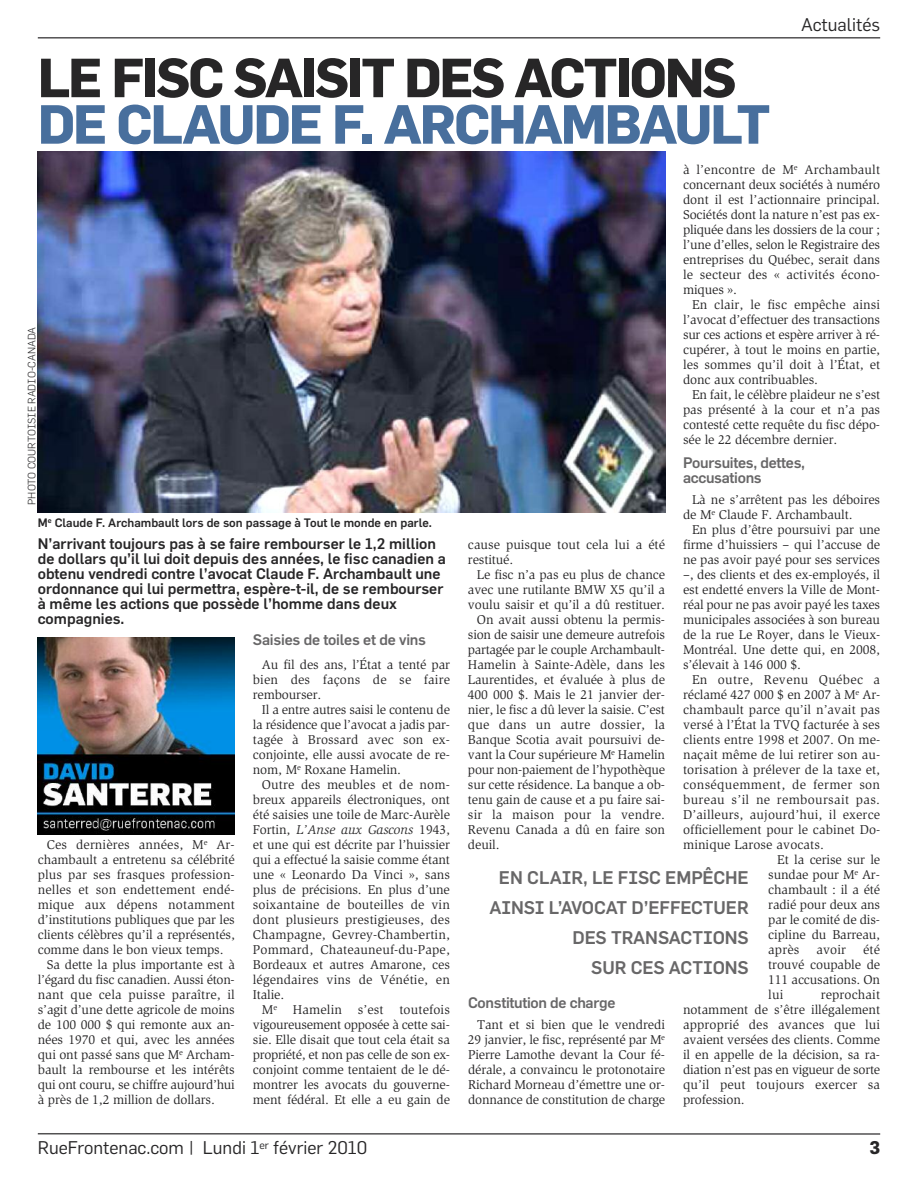
<style>
.page{position:relative;width:918px;height:1188px;background:#fff}
.page>*{position:absolute;margin:0;border:0;box-sizing:border-box;transform-origin:0 0}
.t1{font:700 54px "Flama";letter-spacing:-.04em;color:#272627}
.t2{font:700 54px "Flama";letter-spacing:-.04em;color:#486f9d}
.t3{font:500 18px/30px "Flama";letter-spacing:-.005em;color:#686768;text-align:right}
.t4{font:18px "Flama";color:#272627}
.t5{font:700 18px "Flama";color:#272627}
.t6{font:500 15px/15px "Flama";color:#272627}
.t7{font:500 15px/15px "Flama";letter-spacing:-.02em;color:#686768}
.t8{font:13.2px/15px "Slimbach Std";letter-spacing:-.01em;color:#272627;text-align:justify}
.t9{font:13.2px "Slimbach Std";letter-spacing:.01em;color:#272627}
.t10{font:13.2px "Slimbach Std";letter-spacing:.025em;color:#272627}
.t11{font:500 12px "Flama";color:#272627}
.t12{font:300 10.5px "Flama";color:#272627}
.s1{font-style:italic}
</style>
<div class="page">
<hr style="left:38px;top:37px;width:842px;height:2px;background:#525152">
<hr style="left:38px;top:1133px;width:842px;height:2px;background:#525152">
<img style="left:38px;top:152px;width:627px;height:361px">
<img style="left:38px;top:638px;width:197px;height:197px">
<h1 class="t1" style="left:38px;top:53px;width:700px">LE FISC SAISIT DES ACTIONS</h1>
<h1 class="t2" style="left:38px;top:99px;width:734px">DE CLAUDE F. ARCHAMBAULT</h1>
<h2 class="t4" style="left:801px;top:16px;width:81px">Actualités</h2>
<p class="t12" style="left:27px;top:505px;width:180px;rotate:-90deg">PHOTO COURTOISIE RADIO-CANADA</p>
<p class="t11" style="left:38px;top:517px;width:396px">M<sup>e</sup> Claude F. Archambault lors de son passage à Tout le monde en parle.</p>
<p class="t6" style="left:38px;top:537px;width:410px">N’arrivant toujours pas à se faire rembourser le 1,2 million de dollars qu’il lui doit depuis des années, le fisc canadien a obtenu vendredi contre l’avocat Claude F. Archambault une ordonnance qui lui permettra, espère-t-il, de se rembourser à même les actions que possède l’homme dans deux compagnies.</p>
<p class="t9" style="left:47px;top:839px;width:189px">Ces dernières années, M<sup>e</sup> Ar-</p>
<p class="t8" style="left:38px;top:853px;width:199px">chambault a entretenu sa célébrité</p>
<p class="t8" style="left:38px;top:868px;width:198px">plus par ses frasques profession-</p>
<p class="t9" style="left:38px;top:884px;width:198px">nelles et son endettement endé-</p>
<p class="t9" style="left:38px;top:899px;width:199px">mique aux dépens notamment</p>
<p class="t8" style="left:38px;top:913px;width:199px">d’institutions publiques que par les</p>
<p class="t8" style="left:38px;top:928px;width:199px">clients célèbres qu’il a représentés,</p>
<p class="t8" style="left:38px;top:943px;width:187px">comme dans le bon vieux temps.</p>
<p class="t8" style="left:47px;top:958px;width:190px">Sa dette la plus importante est à</p>
<p class="t8" style="left:38px;top:973px;width:198px">l’égard du fisc canadien. Aussi éton-</p>
<p class="t9" style="left:38px;top:990px;width:199px">nant que cela puisse paraître, il</p>
<p class="t8" style="left:38px;top:1003px;width:199px">s’agit d’une dette agricole de moins</p>
<p class="t8" style="left:38px;top:1018px;width:198px">de 100 000 $ qui remonte aux an-</p>
<p class="t8" style="left:38px;top:1033px;width:199px">nées 1970 et qui, avec les années</p>
<p class="t8" style="left:38px;top:1048px;width:198px">qui ont passé sans que M<sup>e</sup> Archam-</p>
<p class="t8" style="left:38px;top:1063px;width:199px">bault la rembourse et les intérêts</p>
<p class="t8" style="left:38px;top:1078px;width:199px">qui ont couru, se chiffre aujourd’hui</p>
<p class="t8" style="left:38px;top:1093px;width:179px">à près de 1,2 million de dollars.</p>
<p class="t7" style="left:253px;top:633px;width:175px">Saisies de toiles et de vins</p>
<p class="t8" style="left:253px;top:658px;width:199px;text-indent:9px">Au fil des ans, l’État a tenté par bien des façons de se faire rembourser.</p>
<p class="t8" style="left:253px;top:703px;width:199px;text-indent:9px">Il a entre autres saisi le contenu de la résidence que l’avocat a jadis par&shy;tagée à Brossard avec son ex&shy;conjointe, elle aussi avocate de re&shy;nom, M<sup>e</sup> Roxane Hamelin.</p>
<p class="t8" style="left:253px;top:778px;width:199px;text-indent:9px">Outre des meubles et de nom&shy;breux appareils électroniques, ont été saisies une toile de Marc-Aurèle Fortin, <span class="s1">L’Anse aux Gascons</span> 1943, et une qui est décrite par l’huissier qui a effectué la saisie comme étant une « Leonardo Da Vinci », sans plus de précisions. En plus d’une soixantaine de bouteilles de vin dont plusieurs prestigieuses, des Champagne, Gevrey-Chambertin, Pommard, Chateauneuf-du-Pape, Bordeaux et autres Amarone, ces légendaires vins de Vénétie, en Italie.</p>
<p class="t8" style="left:253px;top:1003px;width:199px;text-indent:9px">M<sup>e</sup> Hamelin s’est toutefois vigoureusement opposée à cette sai&shy;sie. Elle disait que tout cela était sa propriété, et non pas celle de son ex&shy;conjoint comme tentaient de le dé&shy;montrer les avocats du gouverne&shy;ment fédéral. Et elle a eu gain de</p>
<p class="t8" style="left:683px;top:163px;width:199px">à l’encontre de M<sup>e</sup> Archambault concernant deux sociétés à numéro dont il est l’actionnaire principal.<br>Sociétés dont la nature n’est pas ex&shy;pliquée dans les dossiers de la cour ; l’une d’elles, selon le Registraire des entreprises du Québec, serait dans le secteur des « activités écono&shy;miques ».</p>
<p class="t8" style="left:683px;top:298px;width:199px;text-indent:9px">En clair, le fisc empêche ainsi l’avocat d’effectuer des transactions sur ces actions et espère arriver à ré&shy;cupérer, à tout le moins en partie, les sommes qu’il doit à l’État, et donc aux contribuables.</p>
<p class="t8" style="left:683px;top:388px;width:199px;text-indent:9px">En fait, le célèbre plaideur ne s’est pas présenté à la cour et n’a pas contesté cette requête du fisc dépo&shy;sée le 22 décembre dernier.</p>
<p class="t7" style="left:683px;top:456px;width:124px">Poursuites, dettes, accusations</p>
<p class="t8" style="left:683px;top:493px;width:199px;text-indent:9px">Là ne s’arrêtent pas les déboires de M<sup>e</sup> Claude F. Archambault.</p>
<p class="t8" style="left:683px;top:523px;width:199px;text-indent:9px">En plus d’être poursuivi par une firme d’huissiers – qui l’accuse de ne pas avoir payé pour ses services –, des clients et des ex-employés, il est endetté envers la Ville de Mont&shy;réal pour ne pas avoir payé les taxes municipales associées à son bureau de la rue Le Royer, dans le Vieux-Montréal. Une dette qui, en 2008, s’élevait à 146 000 $.</p>
<p class="t10" style="left:692px;top:674px;width:190px">En outre, Revenu Québec a</p>
<p class="t8" style="left:683px;top:688px;width:199px">réclamé 427 000 $ en 2007 à M<sup>e</sup> Ar-</p>
<p class="t8" style="left:683px;top:703px;width:199px">chambault parce qu’il n’avait pas</p>
<p class="t8" style="left:683px;top:718px;width:199px">versé à l’État la TVQ facturée à ses</p>
<p class="t8" style="left:683px;top:733px;width:199px">clients entre 1998 et 2007. On me-</p>
<p class="t8" style="left:683px;top:748px;width:199px">naçait même de lui retirer son au-</p>
<p class="t8" style="left:683px;top:763px;width:199px">torisation à prélever de la taxe et,</p>
<p class="t10" style="left:683px;top:779px;width:199px">conséquemment, de fermer son</p>
<p class="t10" style="left:683px;top:794px;width:199px">bureau s’il ne remboursait pas.</p>
<p class="t9" style="left:683px;top:809px;width:199px">D’ailleurs, aujourd’hui, il exerce</p>
<p class="t8" style="left:683px;top:823px;width:199px">officiellement pour le cabinet Do-</p>
<p class="t8" style="left:683px;top:838px;width:142px">minique Larose avocats.</p>
<p class="t8" style="left:777px;top:853px;width:104px">Et la cerise sur le</p>
<p class="t8" style="left:768px;top:868px;width:113px">sundae pour M<sup>e</sup> Ar-</p>
<p class="t8" style="left:768px;top:883px;width:113px">chambault : il a été</p>
<p class="t8" style="left:768px;top:898px;width:113px">radié pour deux ans</p>
<p class="t8" style="left:768px;top:913px;width:113px">par le comité de dis-</p>
<p class="t8" style="left:768px;top:928px;width:113px">cipline du Barreau,</p>
<p class="t8" style="left:768px;top:943px;width:33px">après</p>
<p class="t8" style="left:816px;top:943px;width:31px">avoir</p>
<p class="t8" style="left:468px;top:538px;width:199px">cause puisque tout cela lui a été restitué.</p>
<p class="t8" style="left:477px;top:568px;width:190px">Le fisc n’a pas eu plus de chance</p>
<p class="t8" style="left:468px;top:583px;width:199px">avec une rutilante BMW X5 qu’il a</p>
<p class="t8" style="left:468px;top:598px;width:199px">voulu saisir et qu’il a dû restituer.</p>
<p class="t8" style="left:477px;top:613px;width:189px">On avait aussi obtenu la permis-</p>
<p class="t8" style="left:468px;top:628px;width:199px">sion de saisir une demeure autrefois</p>
<p class="t8" style="left:468px;top:643px;width:199px">partagée par le couple Archambault-</p>
<p class="t8" style="left:468px;top:658px;width:199px">Hamelin à Sainte-Adèle, dans les</p>
<p class="t8" style="left:468px;top:673px;width:199px">Laurentides, et évaluée à plus de</p>
<p class="t8" style="left:468px;top:688px;width:198px">400 000 $. Mais le 21 janvier der-</p>
<p class="t8" style="left:468px;top:703px;width:199px">nier, le fisc a dû lever la saisie. C’est</p>
<p class="t9" style="left:468px;top:719px;width:199px">que dans un autre dossier, la</p>
<p class="t8" style="left:468px;top:733px;width:198px">Banque Scotia avait poursuivi de-</p>
<p class="t8" style="left:468px;top:748px;width:199px">vant la Cour supérieure M<sup>e</sup> Hamelin</p>
<p class="t8" style="left:468px;top:763px;width:199px">pour non-paiement de l’hypothèque</p>
<p class="t8" style="left:468px;top:778px;width:198px">sur cette résidence. La banque a ob-</p>
<p class="t8" style="left:468px;top:793px;width:198px">tenu gain de cause et a pu faire sai-</p>
<p class="t9" style="left:468px;top:809px;width:199px">sir la maison pour la vendre.</p>
<p class="t8" style="left:468px;top:823px;width:199px">Revenu Canada a dû en faire son</p>
<p class="t8" style="left:468px;top:838px;width:33px">deuil.</p>
<h2 class="t3" style="left:489px;top:864px;width:261px">EN CLAIR, LE FISC EMPÊCHE<br>AINSI L’AVOCAT D’EFFECTUER<br>DES TRANSACTIONS<br>SUR CES ACTIONS</h2>
<p class="t8" style="left:768px;top:943px;width:113px;text-indent:95px">été trouvé coupable de 111 accusations. On lui</p>
<p class="t8" style="left:683px;top:988px;width:199px;text-indent:138px">reprochait notamment de s’être illégalement approprié des avances que lui avaient versées des clients. Comme il en appelle de la décision, sa ra&shy;diation n’est pas en vigueur de sorte qu’il peut toujours exercer sa profession.</p>
<p class="t7" style="left:468px;top:996px;width:149px">Constitution de charge</p>
<p class="t8" style="left:468px;top:1018px;width:199px;text-indent:9px">Tant et si bien que le vendredi 29 janvier, le fisc, représenté par M<sup>e </sup>Pierre Lamothe devant la Cour fé&shy;dérale, a convaincu le protonotaire Richard Morneau d’émettre une or&shy;donnance de constitution de charge</p>
<h2 class="t4" style="left:38px;top:1139px;width:331px">RueFrontenac.com | Lundi 1<sup>er</sup> février 2010</h2>
<h2 class="t5" style="left:869px;top:1140px;width:12px">3</h2>
</div>
